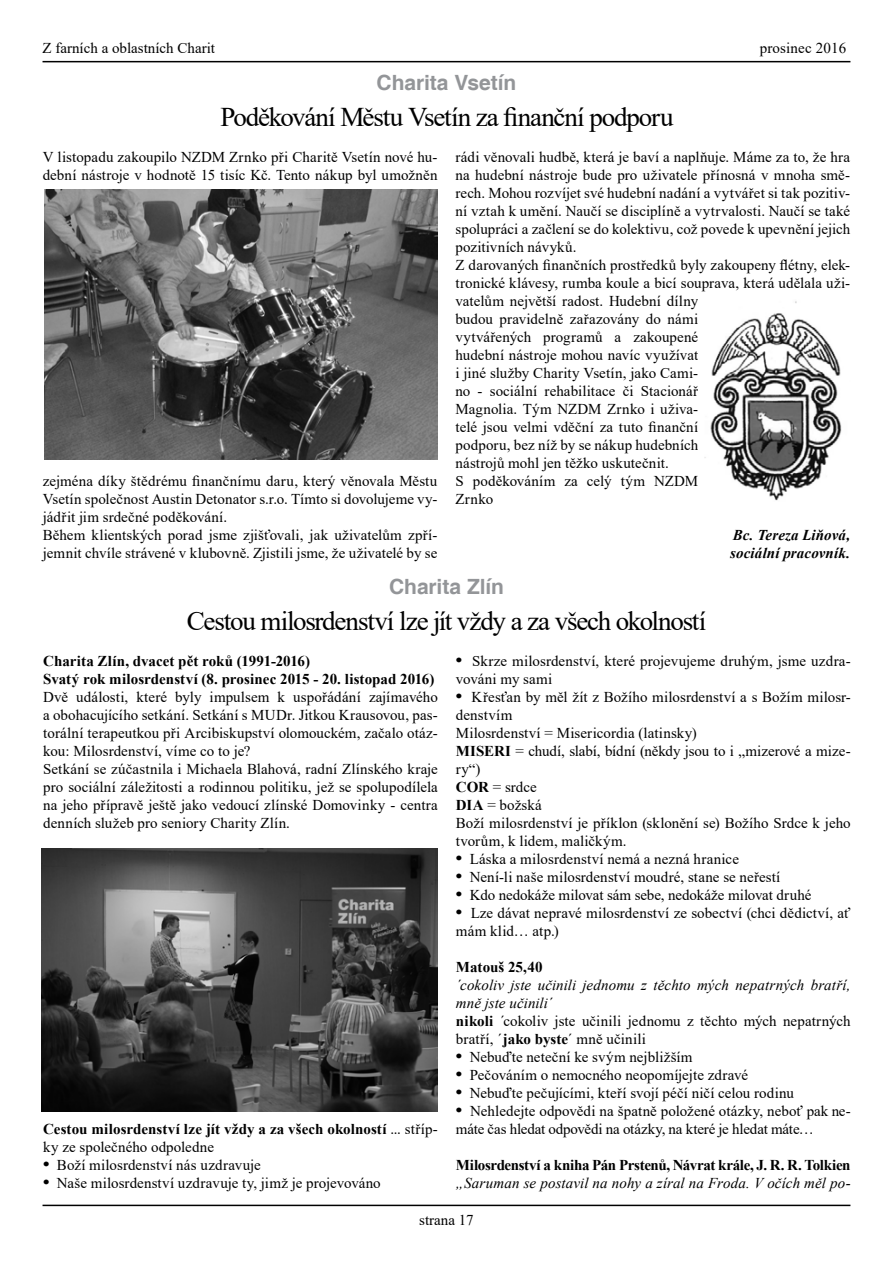
<style>
.page{position:relative;width:893px;height:1263px;background:#fff}
.page>*{position:absolute;margin:0;border:0;box-sizing:border-box;transform-origin:0 0}
.t1{font:27px "Times New Roman";letter-spacing:-.045em;color:#000}
.t2{font:700 21px "Helvetica";color:#939598}
.t3{font:15px/18px "Times New Roman";letter-spacing:.005em;color:#000}
.t4{font:italic 15px/18px "Times New Roman";letter-spacing:.005em;color:#000}
.t5{font:700 15px/18px "Times New Roman";color:#000}
.t6{font:700 15px "Times New Roman";letter-spacing:-.025em;color:#000}
.t7{font:italic 700 15px/18px "Times New Roman";letter-spacing:.005em;color:#000}
.s1{font-weight:700;font-size:18px}
.s2{font-weight:700}
.s3{font-weight:700;font-style:normal}
.s4{font-style:normal}
.s5{font-weight:400}
</style>
<div class="page">
<hr style="left:43px;top:1205px;width:807px;height:1px;background:#000">
<hr style="left:43px;top:61px;width:807px;height:1px;background:#000">
<img style="left:44px;top:189px;width:393px;height:270px">
<img style="left:704px;top:301px;width:138px;height:200px">
<img style="left:42px;top:848px;width:395px;height:264px">
<p class="t3" style="left:43px;top:38px;width:174px">Z farních a oblastních Charit</p>
<p class="t3" style="left:760px;top:38px;width:88px">prosinec 2016</p>
<h2 class="t2" style="left:377px;top:70px;width:141px">Charita Vsetín</h2>
<h1 class="t1" style="left:220px;top:98px;width:455px">Poděkování Městu Vsetín za finanční podporu</h1>
<p class="t3" style="left:43px;top:148px;width:396px">V listopadu zakoupilo NZDM Zrnko při Charitě Vsetín nové hu&shy;dební nástroje v hodnotě 15 tisíc Kč. Tento nákup byl umožněn</p>
<p class="t3" style="left:455px;top:148px;width:396px">rádi věnovali hudbě, která je baví a naplňuje. Máme za to, že hra na hudební nástroje bude pro uživatele přínosná v mnoha smě&shy;rech. Mohou rozvíjet své hudební nadání a vytvářet si tak pozitiv&shy;ní vztah k umění. Naučí se disciplíně a vytrvalosti. Naučí se také spolupráci a začlení se do kolektivu, což povede k upevnění jejich pozitivních návyků.<br>Z darovaných finančních prostředků byly zakoupeny flétny, elek&shy;tronické klávesy, rumba koule a bicí souprava, která udělala uži&shy;vatelům největší radost. Hudební dílny<br>budou pravidelně zařazovány do námi<br>vytvářených programů a zakoupené<br>hudební nástroje mohou navíc využívat<br>i jiné služby Charity Vsetín, jako Cami-<br>no - sociální rehabilitace či Stacionář<br>Magnolia. Tým NZDM Zrnko i uživa-<br>telé jsou velmi vděční za tuto finanční<br>podporu, bez níž by se nákup hudebních<br>nástrojů mohl jen těžko uskutečnit.<br>S poděkováním za celý tým NZDM<br>Zrnko</p>
<p class="t7" style="left:730px;top:526px;width:122px">Bc. Tereza Liňová, sociální pracovník.</p>
<h2 class="t2" style="left:389px;top:574px;width:116px">Charita Zlín</h2>
<h1 class="t1" style="left:187px;top:602px;width:521px">Cestou milosrdenství lze jít vždy a za všech okolností</h1>
<p class="t5" style="left:43px;top:652px;width:393px">Charita Zlín, dvacet pět roků (1991-2016)<br>Svatý rok milosrdenství (8. prosinec 2015 - 20. listopad 2016)</p>
<p class="t3" style="left:43px;top:688px;width:396px">Dvě události, které byly impulsem k uspořádání zajímavého a obohacujícího setkání. Setkání s MUDr. Jitkou Krausovou, pas&shy;torální terapeutkou při Arcibiskupství olomouckém, začalo otáz&shy;kou: Milosrdenství, víme co to je?<br>Setkání se zúčastnila i Michaela Blahová, radní Zlínského kraje pro sociální záležitosti a rodinnou politiku, jež se spolupodílela na jeho přípravě ještě jako vedoucí zlínské Domovinky - centra denních služeb pro seniory Charity Zlín.</p>
<p class="t3" style="left:43px;top:472px;width:396px">zejména díky štědrému finančnímu daru, který věnovala Městu Vsetín společnost Austin Detonator s.r.o. Tímto si dovolujeme vy&shy;jádřit jim srdečné poděkování.<br>Během klientských porad jsme zjišťovali, jak uživatelům zpří&shy;jemnit chvíle strávené v klubovně. Zjistili jsme, že uživatelé by se</p>
<p class="t3" style="left:456px;top:652px;width:396px"><span class="s1">•</span> Skrze milosrdenství, které projevujeme druhým, jsme uzdra&shy;vováni my sami</p>
<p class="t3" style="left:456px;top:688px;width:396px"><span class="s1">•</span> Křesťan by měl žít z Božího milosrdenství a s Božím milosr&shy;denstvím<br>Milosrdenství = Misericordia (latinsky)<br><span class="s2">MISERI</span> = chudí, slabí, bídní (někdy jsou to i „mizerové a mize&shy;ry“)<br><span class="s2">COR</span> = srdce<br><span class="s2">DIA</span> = božská<br>Boží milosrdenství je příklon (sklonění se) Božího Srdce k jeho tvorům, k lidem, maličkým.</p>
<p class="t3" style="left:456px;top:850px;width:285px"><span class="s1">•</span> Láska a milosrdenství nemá a nezná hranice</p>
<p class="t3" style="left:456px;top:868px;width:326px"><span class="s1">•</span> Není-li naše milosrdenství moudré, stane se neřestí</p>
<p class="t3" style="left:456px;top:886px;width:357px"><span class="s1">•</span> Kdo nedokáže milovat sám sebe, nedokáže milovat druhé</p>
<p class="t3" style="left:456px;top:904px;width:396px"><span class="s1">•</span> Lze dávat nepravé milosrdenství ze sobectví (chci dědictví, ať mám klid… atp.)</p>
<p class="t5" style="left:456px;top:958px;width:88px">Matouš 25,40</p>
<p class="t4" style="left:456px;top:976px;width:396px">´cokoliv jste učinili jednomu z těchto mých nepatrných bratří, mně jste učinili´<br><span class="s3">nikoli</span> <span class="s4">´cokoliv jste učinili jednomu z těchto mých nepatrných bratří, ´</span><span class="s3">jako byste</span><span class="s4">´ mně učinili</span></p>
<p class="t3" style="left:456px;top:1048px;width:238px"><span class="s1">•</span> Nebuďte neteční ke svým nejbližším</p>
<p class="t3" style="left:456px;top:1066px;width:294px"><span class="s1">•</span> Pečováním o nemocného neopomíjejte zdravé</p>
<p class="t3" style="left:456px;top:1084px;width:340px"><span class="s1">•</span> Nebuďte pečujícími, kteří svojí péčí ničí celou rodinu</p>
<p class="t3" style="left:456px;top:1102px;width:396px"><span class="s1">•</span> Nehledejte odpovědi na špatně položené otázky, neboť pak ne&shy;máte čas hledat odpovědi na otázky, na které je hledat máte…</p>
<p class="t6" style="left:456px;top:1154px;width:396px">Milosrdenství a kniha Pán Prstenů, Návrat krále, J. R. R. Tolkien</p>
<p class="t4" style="left:456px;top:1174px;width:396px">„Saruman se postavil na nohy a zíral na Froda. V očích měl po-</p>
<p class="t5" style="left:43px;top:1120px;width:396px">Cestou milosrdenství lze jít vždy a za všech okolností <span class="s5">... stříp&shy;ky ze společného odpoledne</span></p>
<p class="t3" style="left:43px;top:1156px;width:219px"><span class="s1">•</span> Boží milosrdenství nás uzdravuje</p>
<p class="t3" style="left:43px;top:1174px;width:339px"><span class="s1">•</span> Naše milosrdenství uzdravuje ty, jimž je projevováno</p>
<p class="t3" style="left:419px;top:1210px;width:56px">strana 17</p>
</div>
